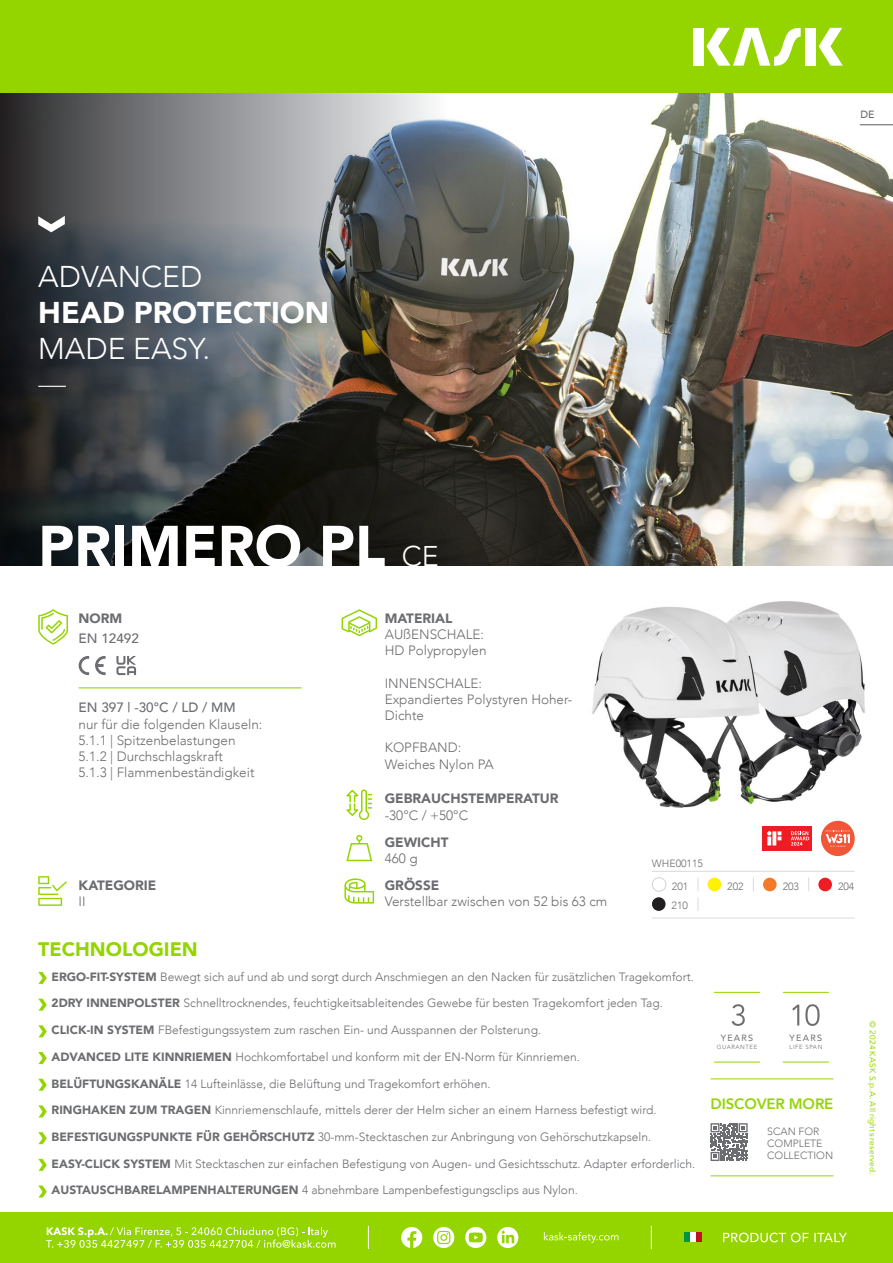
<style>
.page{position:relative;width:893px;height:1263px;background:#fff}
.page>*{position:absolute;margin:0;border:0;box-sizing:border-box;transform-origin:0 0}
.t1{font:900 57px "Avenir";color:#fff}
.t2{font:300 30px "Avenir";color:#fff}
.t3{font:900 30px "Avenir";color:#fff}
.t4{font:900 19.5px "Avenir";color:#94d500}
.t5{font:800 15px "Avenir";letter-spacing:-.01em;color:#94d500}
.t6{font:300 13.5px/16.2px "Avenir";color:#6c6d70}
.t7{font:900 13.5px "Avenir";color:#6c6d70}
.t8{font:500 13.5px "Avenir";color:#6c6d70}
.t9{font:300 12px "Avenir";color:#6c6d70}
.t10{font:300 10.5px/12px "Avenir";color:#6c6d70}
.t11{font:500 10.5px "Avenir";color:#6c6d70}
.t12{font:9px "Avenir";letter-spacing:.14em;color:#6c6d70}
.t13{font:8.25px "Avenir";letter-spacing:.025em;color:#94d500}
.t14{font:300 6px "Avenir";letter-spacing:.1em;color:#6c6d70}
.s1{font-weight:300;font-size:28.5px}
.s2{font-weight:900}
</style>
<div class="page">
<div style="left:0;top:1212px;width:893px;height:51px;background:#94d500"></div>
<div style="left:0;top:0;width:893px;height:94px;background:#94d500"></div>
<div style="left:693px;top:28px;width:11px;height:38px;background:#fff"></div>
<div style="left:805px;top:28px;width:11px;height:38px;background:#fff"></div>
<svg style="left:819px;top:28px;width:24px;height:38px"></svg>
<svg style="left:706px;top:28px;width:95px;height:38px"></svg>
<svg style="left:368px;top:1226px;width:1px;height:23px"></svg>
<svg style="left:651px;top:1226px;width:1px;height:23px"></svg>
<div style="left:684px;top:1233px;width:6px;height:9px;background:#009445"></div>
<div style="left:690px;top:1233px;width:6px;height:9px;background:#fff"></div>
<div style="left:696px;top:1233px;width:6px;height:9px;background:#bf1221"></div>
<svg style="left:723px;top:1232px;width:124px;height:10px"></svg>
<svg style="left:433px;top:1227px;width:21px;height:21px"></svg>
<svg style="left:465px;top:1227px;width:21px;height:21px"></svg>
<svg style="left:497px;top:1227px;width:21px;height:21px"></svg>
<svg style="left:401px;top:1227px;width:21px;height:21px"></svg>
<svg style="left:544px;top:1232px;width:74px;height:11px"></svg>
<svg style="left:46px;top:1227px;width:290px;height:21px"></svg>
<img style="left:446px;top:94px;width:447px;height:472px">
<hr style="left:860px;top:124px;width:33px;height:1px;background:#6c6d70">
<img style="left:592px;top:601px;width:273px;height:255px">
<div style="left:821px;top:821px;width:34px;height:35px;background:#f05637;border-radius:50%"></div>
<svg style="left:826px;top:830px;width:24px;height:17px"></svg>
<svg style="left:344px;top:878px;width:30px;height:25px"></svg>
<svg style="left:38px;top:609px;width:30px;height:36px"></svg>
<svg style="left:342px;top:609px;width:35px;height:27px"></svg>
<svg style="left:116px;top:656px;width:20px;height:19px"></svg>
<svg style="left:79px;top:656px;width:10px;height:19px"></svg>
<svg style="left:95px;top:656px;width:11px;height:19px"></svg>
<svg style="left:346px;top:835px;width:26px;height:26px"></svg>
<svg style="left:38px;top:876px;width:29px;height:30px"></svg>
<svg style="left:346px;top:789px;width:26px;height:31px"></svg>
<hr style="left:79px;top:687px;width:222px;height:1px;background:#94d500">
<hr style="left:711px;top:1078px;width:122px;height:1px;background:#94d500">
<hr style="left:711px;top:1175px;width:122px;height:1px;background:#94d500">
<svg style="left:731px;top:1004px;width:14px;height:22px"></svg>
<hr style="left:714px;top:992px;width:46px;height:1px;background:#94d500">
<hr style="left:714px;top:1062px;width:46px;height:1px;background:#94d500">
<hr style="left:783px;top:992px;width:46px;height:1px;background:#94d500">
<hr style="left:783px;top:1062px;width:46px;height:1px;background:#94d500">
<svg style="left:805px;top:1004px;width:15px;height:22px"></svg>
<svg style="left:792px;top:1004px;width:7px;height:21px"></svg>
<svg style="left:711px;top:1123px;width:37px;height:38px"></svg>
<svg style="left:38px;top:972px;width:9px;height:12px"></svg>
<svg style="left:38px;top:1105px;width:9px;height:12px"></svg>
<svg style="left:38px;top:1025px;width:9px;height:12px"></svg>
<svg style="left:38px;top:1185px;width:9px;height:12px"></svg>
<svg style="left:38px;top:1159px;width:9px;height:12px"></svg>
<svg style="left:38px;top:998px;width:9px;height:13px"></svg>
<svg style="left:38px;top:1052px;width:9px;height:12px"></svg>
<svg style="left:38px;top:1132px;width:9px;height:12px"></svg>
<svg style="left:0;top:94px;width:446px;height:472px;background:#4e5152"></svg>
<svg style="left:38px;top:216px;width:27px;height:16px"></svg>
<svg style="left:38px;top:386px;width:28px;height:1px"></svg>
<svg style="left:762px;top:826px;width:24px;height:24px"></svg>
<svg style="left:767px;top:831px;width:4px;height:14px"></svg>
<svg style="left:772px;top:831px;width:4px;height:14px"></svg>
<svg style="left:778px;top:831px;width:3px;height:9px"></svg>
<div style="left:788px;top:826px;width:24px;height:24px;background:#ee1d23"></div>
<svg style="left:791px;top:831px;width:18px;height:15px"></svg>
<div style="left:652px;top:877px;width:14px;height:15px;border:1px solid #d1d2d4;border-radius:50%"></div>
<div style="left:708px;top:878px;width:13px;height:13px;background:#fff101;border-radius:50%"></div>
<div style="left:818px;top:878px;width:14px;height:13px;background:#ee1d23;border-radius:50%"></div>
<div style="left:763px;top:878px;width:14px;height:13px;background:#f4792a;border-radius:50%"></div>
<hr style="left:652px;top:871px;width:203px;height:1px;background:#dadada">
<hr style="left:652px;top:918px;width:203px;height:1px;background:#dadada">
<svg style="left:698px;top:878px;width:1px;height:13px"></svg>
<svg style="left:753px;top:878px;width:1px;height:13px"></svg>
<svg style="left:808px;top:878px;width:1px;height:13px"></svg>
<svg style="left:698px;top:897px;width:1px;height:14px"></svg>
<svg style="left:38px;top:1079px;width:9px;height:12px"></svg>
<div style="left:652px;top:897px;width:14px;height:14px;background:#231f20;border-radius:50%"></div>
<h2 class="t2" style="left:38px;top:259px;width:165px">ADVANCED</h2>
<h2 class="t3" style="left:38px;top:287px;width:293px">HEAD PROTECTION</h2>
<h2 class="t2" style="left:38px;top:331px;width:174px">MADE EASY.</h2>
<p class="t11" style="left:860px;top:105px;width:16px">DE</p>
<h1 class="t1" style="left:38px;top:497px;width:402px">PRIMERO PL <span class="s1">CE</span></h1>
<p class="t7" style="left:79px;top:607px;width:45px">NORM</p>
<p class="t8" style="left:79px;top:627px;width:62px">EN 12492</p>
<p class="t8" style="left:79px;top:696px;width:158px">EN 397 | -30°C / LD / MM</p>
<p class="t6" style="left:79px;top:716px;width:185px">nur für die folgenden Klauseln:<br>5.1.1 | Spitzenbelastungen<br>5.1.2 | Durchschlagskraft<br>5.1.3 | Flammenbeständigkeit</p>
<p class="t7" style="left:79px;top:873px;width:79px">KATEGORIE</p>
<p class="t6" style="left:79px;top:893px;width:9px">II</p>
<h3 class="t4" style="left:38px;top:932px;width:161px">TECHNOLOGIEN</h3>
<p class="t7" style="left:385px;top:607px;width:69px">MATERIAL</p>
<p class="t6" style="left:385px;top:626px;width:103px">AUßENSCHALE:<br>HD Polypropylen</p>
<p class="t6" style="left:385px;top:675px;width:189px">INNENSCHALE:<br>Expandiertes Polystyren Hoher-<br>Dichte</p>
<p class="t6" style="left:385px;top:740px;width:111px">KOPFBAND:<br>Weiches Nylon PA</p>
<p class="t7" style="left:385px;top:787px;width:175px">GEBRAUCHSTEMPERATUR</p>
<p class="t6" style="left:385px;top:807px;width:85px">-30°C / +50°C</p>
<p class="t7" style="left:385px;top:830px;width:65px">GEWICHT</p>
<p class="t6" style="left:385px;top:850px;width:34px">460 g</p>
<p class="t7" style="left:385px;top:873px;width:56px">GRÖSSE</p>
<p class="t6" style="left:385px;top:893px;width:224px">Verstellbar zwischen von 52 bis 63 cm</p>
<p class="t10" style="left:652px;top:857px;width:53px">WHE00115</p>
<p class="t10" style="left:672px;top:880px;width:18px">201</p>
<p class="t10" style="left:727px;top:880px;width:18px">202</p>
<p class="t10" style="left:783px;top:880px;width:18px">203</p>
<p class="t10" style="left:838px;top:880px;width:18px">204</p>
<p class="t10" style="left:672px;top:900px;width:18px">210</p>
<p class="t9" style="left:52px;top:969px;width:644px"><span class="s2">ERGO-FIT-SYSTEM</span> Bewegt sich auf und ab und sorgt durch Anschmiegen an den Nacken für zusätzlichen Tragekomfort.</p>
<p class="t9" style="left:52px;top:996px;width:613px"><span class="s2">2DRY INNENPOLSTER</span> Schnelltrocknendes, feuchtigkeitsableitendes Gewebe für besten Tragekomfort jeden Tag.</p>
<p class="t9" style="left:52px;top:1023px;width:491px"><span class="s2">CLICK-IN SYSTEM</span> FBefestigungssystem zum raschen Ein- und Ausspannen der Polsterung.</p>
<p class="t9" style="left:52px;top:1049px;width:530px"><span class="s2">ADVANCED LITE KINNRIEMEN</span> Hochkomfortabel und konform mit der EN-Norm für Kinnriemen.</p>
<p class="t9" style="left:52px;top:1076px;width:441px"><span class="s2">BELÜFTUNGSKANÄLE</span> 14 Lufteinlässe, die Belüftung und Tragekomfort erhöhen.</p>
<p class="t9" style="left:52px;top:1103px;width:607px"><span class="s2">RINGHAKEN ZUM TRAGEN</span> Kinnriemenschlaufe, mittels derer der Helm sicher an einem Harness befestigt wird.</p>
<p class="t9" style="left:52px;top:1130px;width:601px"><span class="s2">BEFESTIGUNGSPUNKTE FÜR GEHÖRSCHUTZ</span> 30-mm-Stecktaschen zur Anbringung von Gehörschutzkapseln.</p>
<p class="t9" style="left:52px;top:1156px;width:645px"><span class="s2">EASY-CLICK SYSTEM</span> Mit Stecktaschen zur einfachen Befestigung von Augen- und Gesichtsschutz. Adapter erforderlich.</p>
<p class="t9" style="left:52px;top:1183px;width:528px"><span class="s2">AUSTAUSCHBARELAMPENHALTERUNGEN</span> 4 abnehmbare Lampenbefestigungsclips aus Nylon.</p>
<p class="t12" style="left:721px;top:1031px;width:34px">YEARS</p>
<p class="t14" style="left:717px;top:1043px;width:42px">GUARANTEE</p>
<p class="t12" style="left:790px;top:1031px;width:34px">YEARS</p>
<p class="t14" style="left:789px;top:1043px;width:34px">LIFE SPAN</p>
<p class="t5" style="left:711px;top:1092px;width:124px">DISCOVER MORE</p>
<p class="t10" style="left:767px;top:1126px;width:67px">SCAN FOR<br>COMPLETE<br>COLLECTION</p>
<p class="t13" style="left:879px;top:1021px;width:155px;rotate:90deg">© 2024 KASK S.p.A. All rights reserved.</p>
</div>
